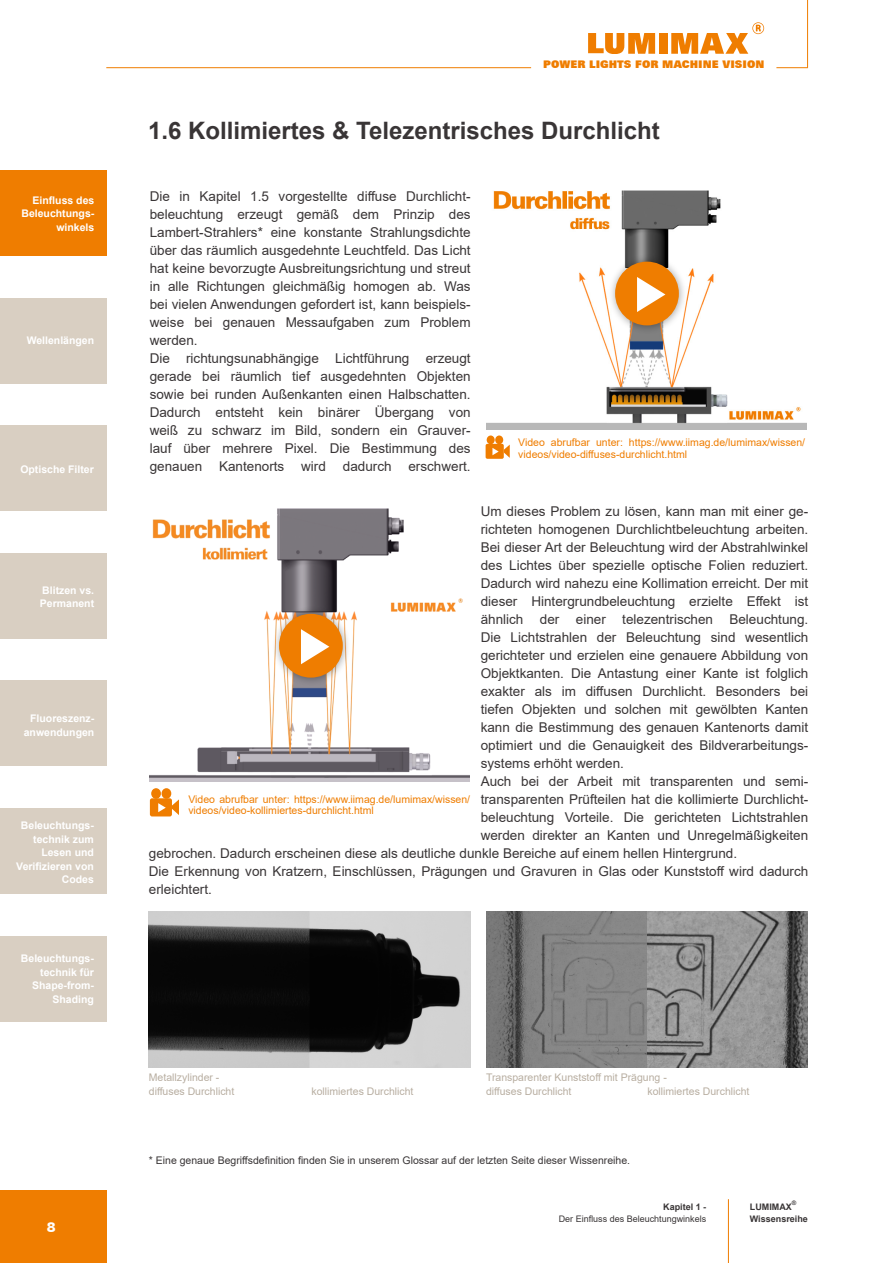
<style>
.page{position:relative;width:893px;height:1263px;background:#fff}
.page>*{position:absolute;margin:0;border:0;box-sizing:border-box;transform-origin:0 0}
.t1{font:700 24px "Arial";color:#393536}
.t2{font:13.5px/18px "Arial";color:#393536}
.t3{font:900 13.5px "Zurich BT";color:#fff}
.t4{font:700 10.5px/13.5px "Arial";color:#fff;text-align:right}
.t5{font:10.5px/12px "Arial";color:#ef7d00}
.t6{font:10.5px/13.5px "Arial";color:#b8aea1}
.t7{font:10.5px "Arial";color:#393536}
.t8{font:900 10.5px "Zurich BT";color:#ef7d00}
.t9{font:9px "Arial";color:#393536}
.t10{font:700 9px "Arial";color:#393536}
.t11{font:700 6.15px "Arial";color:#393536}
</style>
<div class="page">
<div style="left:0;top:1191px;width:106px;height:72px;background:#ef7d00"></div>
<div style="left:0;top:170px;width:106px;height:85px;background:#ef7d00"></div>
<div style="left:0;top:298px;width:106px;height:85px;background:#d9cfc2"></div>
<div style="left:0;top:426px;width:106px;height:85px;background:#d9cfc2"></div>
<div style="left:0;top:553px;width:106px;height:85px;background:#d9cfc2"></div>
<div style="left:0;top:681px;width:106px;height:85px;background:#d9cfc2"></div>
<div style="left:0;top:809px;width:106px;height:85px;background:#d9cfc2"></div>
<svg style="left:588px;top:33px;width:67px;height:20px"></svg>
<div style="left:659px;top:33px;width:8px;height:20px;background:#ef7d00"></div>
<svg style="left:671px;top:22px;width:93px;height:31px"></svg>
<hr style="left:728px;top:1199px;width:1px;height:64px;background:#ef7d00">
<hr style="left:106px;top:67px;width:425px;height:1px;background:#ef7d00">
<hr style="left:776px;top:67px;width:32px;height:1px;background:#ef7d00">
<hr style="left:807px;top:0;width:1px;height:68px;background:#ef7d00">
<div style="left:0;top:936px;width:106px;height:85px;background:#d9cfc2"></div>
<img style="left:149px;top:508px;width:321px;height:273px">
<img style="left:486px;top:190px;width:321px;height:239px">
<img style="left:149px;top:911px;width:322px;height:156px">
<img style="left:486px;top:911px;width:322px;height:156px">
<div style="left:486px;top:444px;width:18px;height:15px;background:#ef7d00;border-radius:2px"></div>
<svg style="left:492px;top:445px;width:18px;height:13px"></svg>
<div style="left:495px;top:435px;width:8px;height:9px;background:#ef7d00;border-radius:50%"></div>
<div style="left:487px;top:435px;width:8px;height:9px;background:#ef7d00;border-radius:50%"></div>
<div style="left:150px;top:798px;width:22px;height:18px;background:#ef7d00;border-radius:2px"></div>
<svg style="left:158px;top:803px;width:8px;height:9px"></svg>
<svg style="left:172px;top:799px;width:7px;height:16px"></svg>
<div style="left:162px;top:788px;width:9px;height:11px;background:#ef7d00;border-radius:50%"></div>
<div style="left:151px;top:788px;width:10px;height:11px;background:#ef7d00;border-radius:50%"></div>
<div style="left:607px;top:254px;width:80px;height:79px;background:#000;opacity:.35"></div>
<div style="left:615px;top:262px;width:64px;height:63px;background:#ef7d00;border-radius:50%"></div>
<svg style="left:637px;top:277px;width:28px;height:35px"></svg>
<div style="left:271px;top:606px;width:80px;height:80px;background:#000;opacity:.35"></div>
<div style="left:279px;top:614px;width:64px;height:64px;background:#ef7d00;border-radius:50%"></div>
<svg style="left:301px;top:629px;width:28px;height:35px"></svg>
<p class="t4" style="left:21px;top:194px;width:74px">Einfluss des<br>Beleuchtungs&shy;winkels</p>
<p class="t4" style="left:27px;top:334px;width:69px">Wellenlängen</p>
<p class="t4" style="left:20px;top:463px;width:75px">Optische Filter</p>
<p class="t4" style="left:40px;top:583px;width:56px;text-align:left">Blitzen vs.<br>Permanent</p>
<p class="t4" style="left:24px;top:712px;width:72px">Fluoreszenz&shy;anwendungen</p>
<p class="t4" style="left:16px;top:819px;width:79px">Beleuchtungs&shy;technik zum<br>Lesen und<br>Verifizieren von<br>Codes</p>
<p class="t4" style="left:21px;top:952px;width:74px">Beleuchtungs&shy;technik für<br>Shape-from-<br>Shading</p>
<p class="t3" style="left:47px;top:1219px;width:10px">8</p>
<p class="t8" style="left:543px;top:58px;width:223px">POWER LIGHTS FOR MACHINE VISION</p>
<h1 class="t1" style="left:148px;top:113px;width:513px">1.6 Kollimiertes &amp; Telezentrisches Durchlicht</h1>
<p class="t2" style="left:150px;top:187px;width:323px">Die in Kapitel 1.5 vorgestellte diffuse Durchlicht&shy;beleuchtung erzeugt gemäß dem Prinzip des Lambert-Strahlers* eine konstante Strahlungsdichte über das räumlich ausgedehnte Leuchtfeld. Das Licht hat keine bevorzugte Ausbreitungsrichtung und streut in alle Richtungen gleichmäßig homogen ab. Was bei vielen Anwendungen gefordert ist, kann beispiels&shy;weise bei genauen Messaufgaben zum Problem werden.<br>Die richtungsunabhängige Lichtführung erzeugt gerade bei räumlich tief ausgedehnten Objekten sowie bei runden Außenkanten einen Halbschatten.<br>Dadurch entsteht kein binärer Übergang von weiß zu schwarz im Bild, sondern ein Grauver&shy;lauf über mehrere Pixel. Die Bestimmung des genauen Kantenorts wird dadurch erschwert.</p>
<p class="t5" style="left:518px;top:437px;width:288px">Video abrufbar unter: https://www.iimag.de/lumimax/wissen/ videos/video-diffuses-durchlicht.html</p>
<p class="t2" style="left:481px;top:502px;width:329px">Um dieses Problem zu lösen, kann man mit einer ge-</p>
<p class="t2" style="left:481px;top:520px;width:329px">richteten homogenen Durchlichtbeleuchtung arbeiten.</p>
<p class="t2" style="left:481px;top:538px;width:329px">Bei dieser Art der Beleuchtung wird der Abstrahlwinkel</p>
<p class="t2" style="left:481px;top:556px;width:329px">des Lichtes über spezielle optische Folien reduziert.</p>
<p class="t2" style="left:481px;top:574px;width:329px">Dadurch wird nahezu eine Kollimation erreicht. Der mit</p>
<p class="t2" style="left:481px;top:592px;width:329px">dieser Hintergrundbeleuchtung erzielte Effekt ist</p>
<p class="t2" style="left:481px;top:610px;width:329px">ähnlich der einer telezentrischen Beleuchtung.</p>
<p class="t2" style="left:481px;top:628px;width:329px">Die Lichtstrahlen der Beleuchtung sind wesentlich</p>
<p class="t2" style="left:481px;top:646px;width:329px">gerichteter und erzielen eine genauere Abbildung von</p>
<p class="t2" style="left:481px;top:664px;width:329px">Objektkanten. Die Antastung einer Kante ist folglich</p>
<p class="t2" style="left:481px;top:682px;width:329px">exakter als im diffusen Durchlicht. Besonders bei</p>
<p class="t2" style="left:481px;top:700px;width:329px">tiefen Objekten und solchen mit gewölbten Kanten</p>
<p class="t2" style="left:481px;top:718px;width:329px">kann die Bestimmung des genauen Kantenorts damit</p>
<p class="t2" style="left:481px;top:736px;width:329px">optimiert und die Genauigkeit des Bildverarbeitungs-</p>
<p class="t2" style="left:481px;top:754px;width:145px">systems erhöht werden.</p>
<p class="t2" style="left:481px;top:772px;width:329px">Auch bei der Arbeit mit transparenten und semi-</p>
<p class="t2" style="left:481px;top:790px;width:329px">transparenten Prüfteilen hat die kollimierte Durchlicht-</p>
<p class="t2" style="left:481px;top:808px;width:329px">beleuchtung Vorteile. Die gerichteten Lichtstrahlen</p>
<p class="t2" style="left:481px;top:826px;width:329px">werden direkter an Kanten und Unregelmäßigkeiten</p>
<p class="t2" style="left:149px;top:844px;width:590px">gebrochen. Dadurch erscheinen diese als deutliche dunkle Bereiche auf einem hellen Hintergrund.</p>
<p class="t2" style="left:149px;top:862px;width:661px">Die Erkennung von Kratzern, Einschlüssen, Prägungen und Gravuren in Glas oder Kunststoff wird dadurch</p>
<p class="t2" style="left:149px;top:880px;width:65px">erleichtert.</p>
<p class="t5" style="left:188px;top:794px;width:283px;line-height:10.8px">Video abrufbar unter: https://www.iimag.de/lumimax/wissen/ videos/video-kollimiertes-durchlicht.html</p>
<p class="t6" style="left:149px;top:1071px;width:87px">Metallzylinder - diffuses Durchlicht</p>
<p class="t6" style="left:486px;top:1071px;width:182px">Transparenter Kunststoff mit Prägung -</p>
<p class="t6" style="left:311px;top:1084px;width:104px">kollimiertes Durchlicht</p>
<p class="t6" style="left:486px;top:1084px;width:87px">diffuses Durchlicht</p>
<p class="t6" style="left:647px;top:1084px;width:104px">kollimiertes Durchlicht</p>
<p class="t7" style="left:149px;top:1153px;width:483px">* Eine genaue Begriffsdefinition finden Sie in unserem Glossar auf der letzten Seite dieser Wissenreihe.</p>
<p class="t10" style="left:663px;top:1201px;width:45px">Kapitel 1 -</p>
<p class="t9" style="left:559px;top:1213px;width:149px">Der Einfluss des Beleuchtungwinkels</p>
<p class="t11" style="left:792px;top:1199px;width:6px">®</p>
<p class="t10" style="left:750px;top:1213px;width:59px">Wissensreihe</p>
<p class="t10" style="left:750px;top:1201px;width:43px">LUMIMAX</p>
</div>
